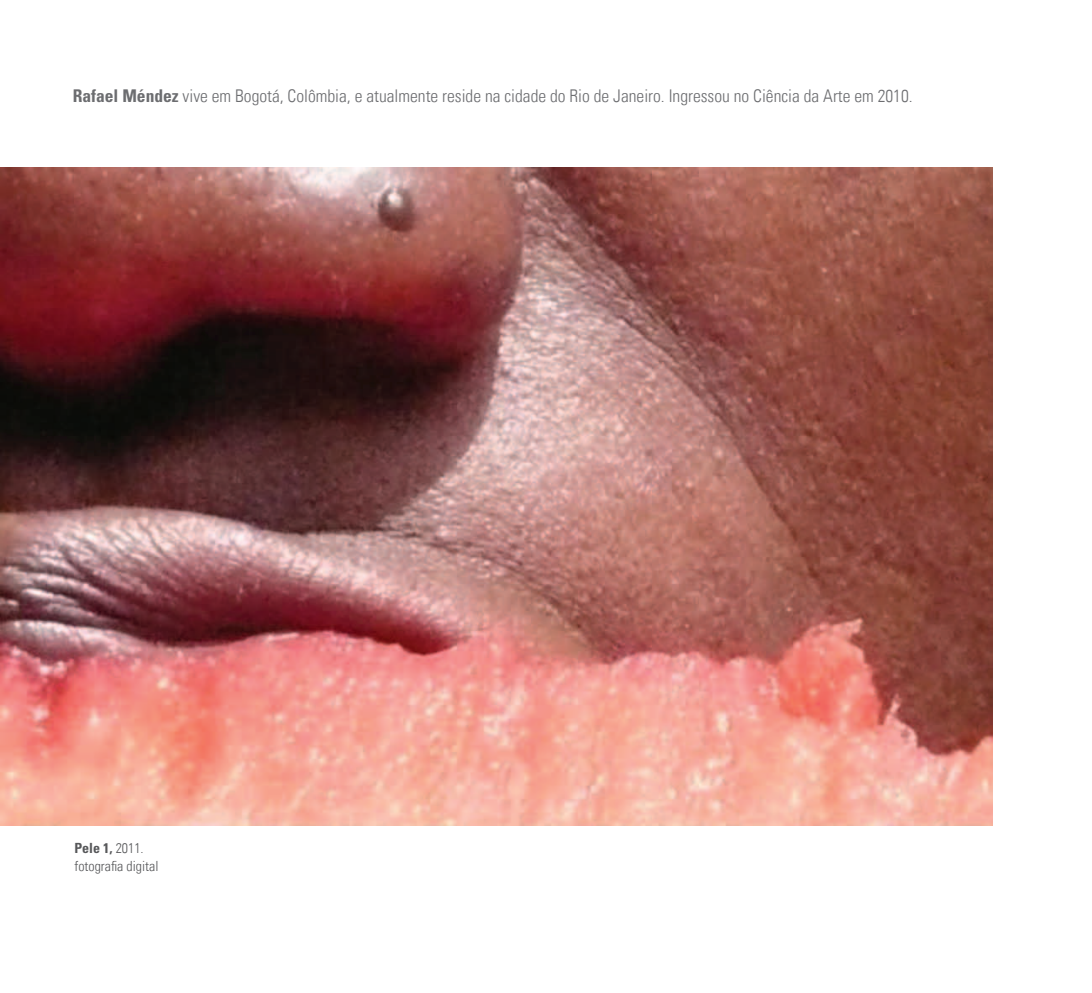
<style>
.page{position:relative;width:1092px;height:993px;background:#fff}
.page>*{position:absolute;margin:0;border:0;box-sizing:border-box;transform-origin:0 0}
.t1{font:300 condensed 17.5px "Univers LT";color:#6c6d70}
.t2{font:300 condensed 14px "Univers LT";color:#57585a}
.t3{font:700 condensed 14px "Univers LT Std";color:#57585a}
.s1{font-family:"Univers LT Std";font-weight:700}
.s2{font-family:"Univers LT";font-weight:300}
</style>
<div class="page">
<img style="left:0;top:167px;width:992px;height:658px">
<p class="t1" style="left:73px;top:85px;width:841px"><span class="s1">Rafael Méndez</span> vive em Bogotá, Colômbia, e atualmente reside na cidade do Rio de Janeiro. Ingressou no Ciência da Arte em 2010.</p>
<p class="t3" style="left:74px;top:839px;width:71px">Pele 1, <span class="s2">2011.</span></p>
<p class="t2" style="left:74px;top:857px;width:85px">fotografia digital</p>
</div>
